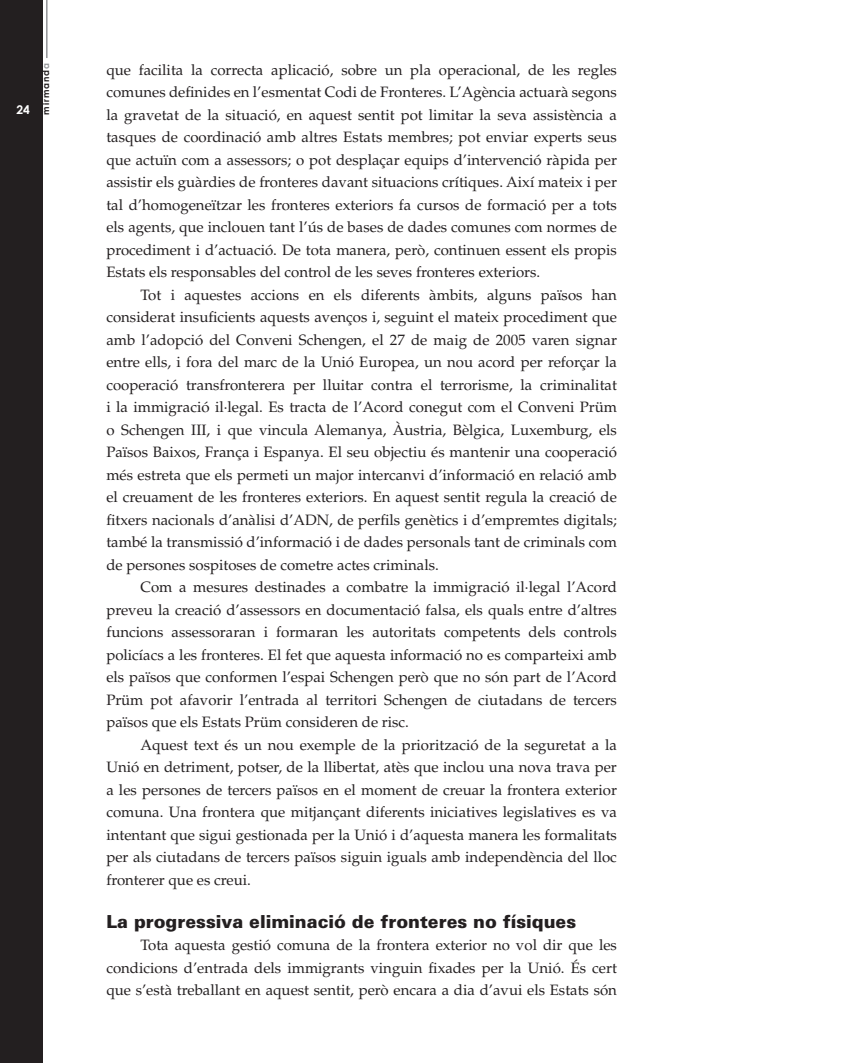
<style>
.page{position:relative;width:851px;height:1063px;background:#fff}
.page>*{position:absolute;margin:0;border:0;box-sizing:border-box;transform-origin:0 0}
.t1{font:900 18px "Zurich BT";color:#231f20}
.t2{font:15px/22.5px "Palatino LT Std";color:#231f20;text-align:justify}
.t3{font:700 12px "Century Gothic";color:#fff}
.t4{font:700 9px "Century Gothic";letter-spacing:.105em;color:#231f20}
.s1{color:#939598}
</style>
<div class="page">
<div style="left:0;top:0;width:43px;height:1063px;background:#231f20"></div>
<hr style="left:46px;top:0;width:2px;height:58px;background:#939598">
<p class="t3" style="left:16px;top:103px;width:15px">24</p>
<p class="t4" style="left:40px;top:115px;width:53px;rotate:-90deg">mirmand<span class="s1">a</span></p>
<p class="t2" style="left:106px;top:59px;width:512px">que facilita la correcta aplicació, sobre un pla operacional, de les regles comunes definides en l’esmentat Codi de Fronteres. L’Agència actuarà segons la gravetat de la situació, en aquest sentit pot limitar la seva assistència a tasques de coordinació amb altres Estats membres; pot enviar experts seus que actuïn com a assessors; o pot desplaçar equips d’intervenció ràpida per assistir els guàrdies de fronteres davant situacions crítiques. Així mateix i per tal d’homogeneïtzar les fronteres exteriors fa cursos de formació per a tots els agents, que inclouen tant l’ús de bases de dades comunes com normes de procediment i d’actuació. De tota manera, però, continuen essent els propis Estats els responsables del control de les seves fronteres exteriors.</p>
<p class="t2" style="left:106px;top:284px;width:512px;text-indent:34px">Tot i aquestes accions en els diferents àmbits, alguns països han considerat insuficients aquests avenços i, seguint el mateix procediment que amb l’adopció del Conveni Schengen, el 27 de maig de 2005 varen signar entre ells, i fora del marc de la Unió Europea, un nou acord per reforçar la cooperació transfronterera per lluitar contra el terrorisme, la criminalitat i la immigració il·legal. Es tracta de l’Acord conegut com el Conveni Prüm o Schengen III, i que vincula Alemanya, Àustria, Bèlgica, Luxemburg, els Països Baixos, França i Espanya. El seu objectiu és mantenir una cooperació més estreta que els permeti un major intercanvi d’informació en relació amb el creuament de les fronteres exteriors. En aquest sentit regula la creació de fitxers nacionals d’anàlisi d’ADN, de perfils genètics i d’empremtes digitals; també la transmissió d’informació i de dades personals tant de criminals com de persones sospitoses de cometre actes criminals.</p>
<p class="t2" style="left:106px;top:576px;width:512px;text-indent:34px">Com a mesures destinades a combatre la immigració il·legal l’Acord preveu la creació d’assessors en documentació falsa, els quals entre d’altres funcions assessoraran i formaran les autoritats competents dels controls policíacs a les fronteres. El fet que aquesta informació no es comparteixi amb els països que conformen l’espai Schengen però que no són part de l’Acord Prüm pot afavorir l’entrada al territori Schengen de ciutadans de tercers països que els Estats Prüm consideren de risc.</p>
<p class="t2" style="left:106px;top:734px;width:512px;text-indent:34px">Aquest text és un nou exemple de la priorització de la seguretat a la Unió en detriment, potser, de la llibertat, atès que inclou una nova trava per a les persones de tercers països en el moment de creuar la frontera exterior comuna. Una frontera que mitjançant diferents iniciatives legislatives es va intentant que sigui gestionada per la Unió i d’aquesta manera les formalitats per als ciutadans de tercers països siguin iguals amb independència del lloc fronterer que es creui.</p>
<p class="t1" style="left:106px;top:910px;width:471px">La progressiva eliminació de fronteres no físiques</p>
<p class="t2" style="left:106px;top:934px;width:512px;text-indent:34px">Tota aquesta gestió comuna de la frontera exterior no vol dir que les condicions d’entrada dels immigrants vinguin fixades per la Unió. És cert que s’està treballant en aquest sentit, però encara a dia d’avui els Estats són</p>
</div>
